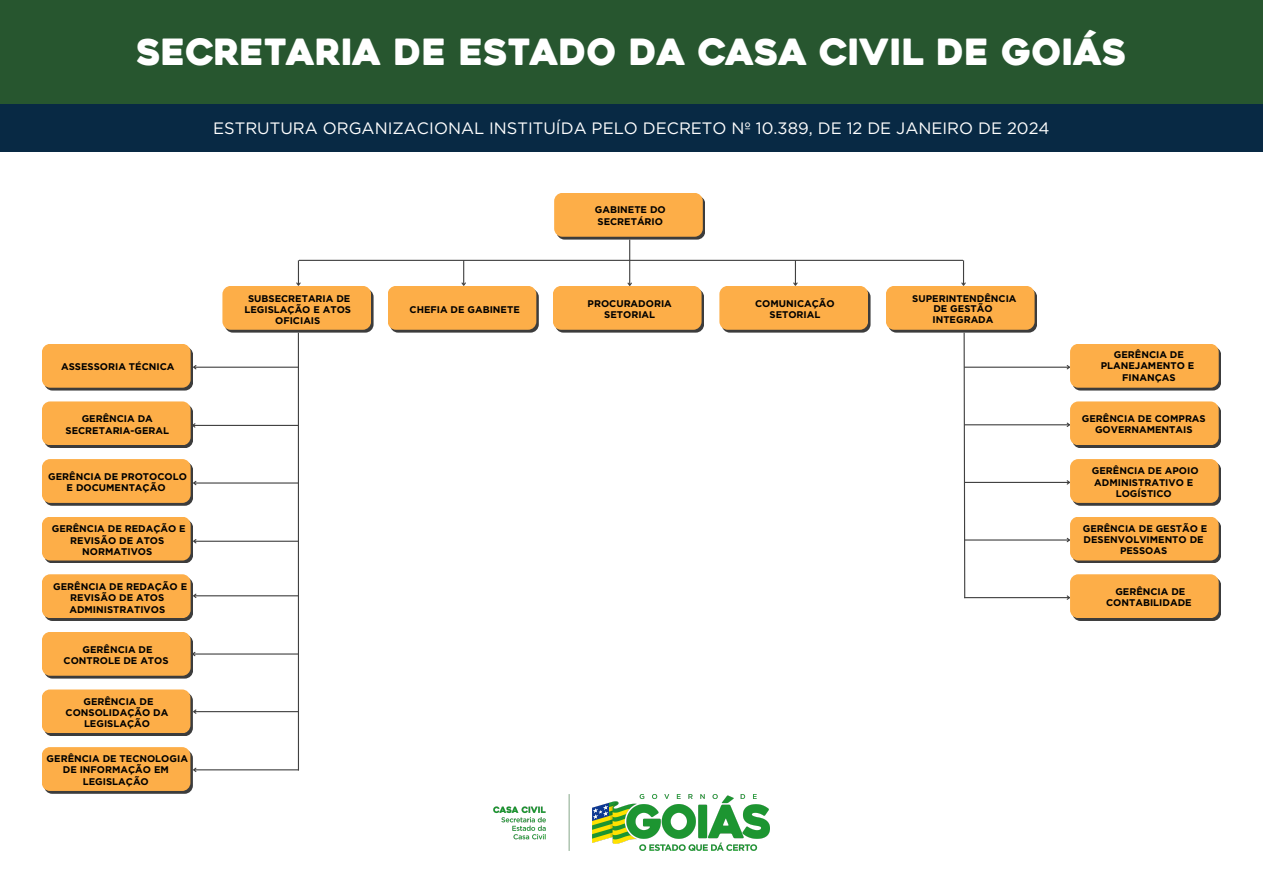
<style>
.page{position:relative;width:1263px;height:894px;background:#fff}
.page>*{position:absolute;margin:0;border:0;box-sizing:border-box;transform-origin:0 0}
.t1{font:36px "Heavitas";color:#fff}
.t2{font:16.5px "Gotham";color:#fff}
.t3{font:700 9.6px/11.2px "Gotham";color:#000;text-align:center}
</style>
<div class="page">
<div style="left:0;top:100px;width:1263px;height:51px;background:#082944"></div>
<div style="left:0;top:0;width:1263px;height:104px;background:#27562f"></div>
<img style="left:494px;top:794px;width:275px;height:56px">
<div style="left:556px;top:196px;width:149px;height:43px;background:#3c3c3c;border-radius:8px"></div>
<div style="left:554px;top:193px;width:149px;height:44px;background:#fdae48;border-radius:8px"></div>
<hr style="left:299px;top:260px;width:664px;height:1px;background:#404040">
<hr style="left:629px;top:239px;width:1px;height:46px;background:#404040">
<svg style="left:627px;top:281px;width:5px;height:5px"></svg>
<svg style="left:960px;top:260px;width:6px;height:26px"></svg>
<svg style="left:296px;top:260px;width:6px;height:26px"></svg>
<div style="left:225px;top:289px;width:149px;height:43px;background:#3c3c3c;border-radius:8px"></div>
<div style="left:222px;top:286px;width:149px;height:44px;background:#fdae48;border-radius:8px"></div>
<div style="left:555px;top:289px;width:149px;height:43px;background:#3c3c3c;border-radius:8px"></div>
<div style="left:553px;top:286px;width:149px;height:44px;background:#fdae48;border-radius:8px"></div>
<div style="left:888px;top:289px;width:149px;height:43px;background:#3c3c3c;border-radius:8px"></div>
<div style="left:886px;top:286px;width:149px;height:44px;background:#fdae48;border-radius:8px"></div>
<svg style="left:460px;top:260px;width:7px;height:26px"></svg>
<svg style="left:390px;top:289px;width:149px;height:43px"></svg>
<div style="left:388px;top:286px;width:148px;height:44px;background:#fdae48;border-radius:8px"></div>
<svg style="left:792px;top:260px;width:7px;height:26px"></svg>
<div style="left:722px;top:289px;width:148px;height:43px;background:#3c3c3c;border-radius:8px"></div>
<div style="left:719px;top:286px;width:149px;height:44px;background:#fdae48;border-radius:8px"></div>
<hr style="left:194px;top:366px;width:105px;height:1px;background:#404040">
<svg style="left:193px;top:365px;width:4px;height:5px"></svg>
<hr style="left:298px;top:332px;width:1px;height:438px;background:#404040">
<svg style="left:44px;top:346px;width:149px;height:44px"></svg>
<div style="left:42px;top:344px;width:149px;height:43px;background:#fdae48;border-radius:8px"></div>
<div style="left:44px;top:404px;width:149px;height:44px;background:#3c3c3c;border-radius:8px"></div>
<div style="left:42px;top:401px;width:149px;height:44px;background:#fdae48;border-radius:8px"></div>
<svg style="left:44px;top:462px;width:149px;height:43px"></svg>
<div style="left:42px;top:459px;width:149px;height:43px;background:#fdae48;border-radius:8px"></div>
<div style="left:44px;top:519px;width:149px;height:44px;background:linear-gradient(to right,#413f3c,#3b3b3c);border-radius:8px"></div>
<div style="left:42px;top:516px;width:149px;height:44px;background:#fdae48;border-radius:8px"></div>
<div style="left:44px;top:577px;width:149px;height:43px;background:#3c3c3c;border-radius:8px"></div>
<div style="left:42px;top:574px;width:149px;height:44px;background:#fdae48;border-radius:8px"></div>
<div style="left:44px;top:634px;width:149px;height:44px;background:linear-gradient(to right,#43403c,#3b3b3c);border-radius:8px"></div>
<div style="left:42px;top:631px;width:149px;height:44px;background:#fdae48;border-radius:8px"></div>
<div style="left:44px;top:692px;width:149px;height:44px;background:#3c3c3c;border-radius:8px"></div>
<div style="left:42px;top:689px;width:148px;height:44px;background:#fdae48;border-radius:8px"></div>
<svg style="left:44px;top:749px;width:149px;height:44px"></svg>
<div style="left:42px;top:746px;width:148px;height:44px;background:#fdae48;border-radius:8px"></div>
<svg style="left:963px;top:332px;width:3px;height:267px"></svg>
<hr style="left:964px;top:366px;width:105px;height:1px;background:#404040">
<svg style="left:1066px;top:365px;width:4px;height:5px"></svg>
<hr style="left:964px;top:424px;width:105px;height:1px;background:#404040">
<svg style="left:1066px;top:422px;width:4px;height:5px"></svg>
<hr style="left:964px;top:481px;width:105px;height:2px;background:#404040">
<svg style="left:1066px;top:480px;width:4px;height:5px"></svg>
<hr style="left:964px;top:539px;width:105px;height:1px;background:#404040">
<svg style="left:1066px;top:537px;width:4px;height:6px"></svg>
<hr style="left:964px;top:597px;width:105px;height:1px;background:#404040">
<svg style="left:1066px;top:595px;width:4px;height:5px"></svg>
<svg style="left:1072px;top:346px;width:149px;height:44px"></svg>
<div style="left:1070px;top:344px;width:149px;height:43px;background:#fdae48;border-radius:8px"></div>
<div style="left:1072px;top:404px;width:149px;height:44px;background:#3c3c3c;border-radius:8px"></div>
<div style="left:1070px;top:401px;width:149px;height:44px;background:#fdae48;border-radius:8px"></div>
<svg style="left:1072px;top:462px;width:149px;height:43px"></svg>
<div style="left:1070px;top:459px;width:149px;height:43px;background:#fdae48;border-radius:8px"></div>
<div style="left:1072px;top:519px;width:149px;height:44px;background:linear-gradient(to right,#403f3c,#3b3c3c);border-radius:8px"></div>
<div style="left:1070px;top:516px;width:149px;height:44px;background:#fdae48;border-radius:8px"></div>
<div style="left:1072px;top:577px;width:149px;height:43px;background:#3c3c3c;border-radius:8px"></div>
<div style="left:1070px;top:574px;width:149px;height:44px;background:#fdae48;border-radius:8px"></div>
<hr style="left:193px;top:425px;width:105px;height:1px;background:#404040">
<hr style="left:194px;top:482px;width:105px;height:1px;background:#404040">
<svg style="left:192px;top:479px;width:5px;height:7px"></svg>
<hr style="left:194px;top:540px;width:105px;height:1px;background:#404040">
<svg style="left:192px;top:538px;width:5px;height:6px"></svg>
<hr style="left:194px;top:595px;width:105px;height:1px;background:#404040">
<svg style="left:193px;top:593px;width:4px;height:5px"></svg>
<hr style="left:193px;top:653px;width:105px;height:1px;background:#404040">
<svg style="left:191px;top:650px;width:5px;height:7px"></svg>
<hr style="left:194px;top:710px;width:105px;height:2px;background:#404040">
<svg style="left:192px;top:708px;width:5px;height:6px"></svg>
<hr style="left:194px;top:769px;width:105px;height:1px;background:#404040">
<svg style="left:192px;top:766px;width:5px;height:6px"></svg>
<p class="t1" style="left:136px;top:38px;width:992px">SECRETARIA DE ESTADO DA CASA CIVIL DE GOIÁS</p>
<p class="t2" style="left:213px;top:118px;width:838px">ESTRUTURA ORGANIZACIONAL INSTITUÍDA PELO DECRETO Nº 10.389, DE 12 DE JANEIRO DE 2024</p>
<p class="t3" style="left:61px;top:361px;width:115px">ASSESSORIA TÉCNICA</p>
<p class="t3" style="left:82px;top:413px;width:73px">GERÊNCIA DA</p>
<p class="t3" style="left:66px;top:424px;width:105px">SECRETARIA-GERAL</p>
<p class="t3" style="left:48px;top:470px;width:140px">GERÊNCIA DE PROTOCOLO<br>E DOCUMENTAÇÃO</p>
<p class="t3" style="left:52px;top:523px;width:135px">GERÊNCIA DE REDAÇÃO E<br>REVISÃO DE ATOS<br>NORMATIVOS</p>
<p class="t3" style="left:69px;top:580px;width:119px;text-align:left;text-indent:-16px">GERÊNCIA DE REDAÇÃO E<br>REVISÃO DE ATOS<br>ADMINISTRATIVOS</p>
<p class="t3" style="left:64px;top:643px;width:106px">GERÊNCIA DE<br>CONTROLE DE ATOS</p>
<p class="t3" style="left:66px;top:695px;width:104px">GERÊNCIA DE<br>CONSOLIDAÇÃO DA<br>LEGISLAÇÃO</p>
<p class="t3" style="left:47px;top:752px;width:143px">GERÊNCIA DE TECNOLOGIA<br>DE INFORMAÇÃO EM<br>LEGISLAÇÃO</p>
<p class="t3" style="left:595px;top:204px;width:72px;text-align:left">GABINETE DO<br>SECRETÁRIO</p>
<p class="t3" style="left:244px;top:292px;width:108px">SUBSECRETARIA DE<br>LEGISLAÇÃO E ATOS<br>OFICIAIS</p>
<p class="t3" style="left:588px;top:298px;width:86px">PROCURADORIA</p>
<p class="t3" style="left:410px;top:304px;width:112px">CHEFIA DE GABINETE</p>
<p class="t3" style="left:604px;top:309px;width:52px">SETORIAL</p>
<p class="t3" style="left:755px;top:298px;width:81px">COMUNICAÇÃO</p>
<p class="t3" style="left:769px;top:309px;width:52px">SETORIAL</p>
<p class="t3" style="left:912px;top:293px;width:106px;line-height:10.8px">SUPERINTENDÊNCIA<br>DE GESTÃO<br>INTEGRADA</p>
<p class="t3" style="left:1114px;top:349px;width:72px">GERÊNCIA DE</p>
<p class="t3" style="left:1101px;top:360px;width:95px">PLANEJAMENTO E</p>
<p class="t3" style="left:1122px;top:371px;width:55px">FINANÇAS</p>
<p class="t3" style="left:1082px;top:413px;width:125px">GERÊNCIA DE COMPRAS</p>
<p class="t3" style="left:1095px;top:424px;width:99px">GOVERNAMENTAIS</p>
<p class="t3" style="left:1092px;top:465px;width:108px">GERÊNCIA DE APOIO<br>ADMINISTRATIVO E<br>LOGÍSTICO</p>
<p class="t3" style="left:1083px;top:522px;width:126px">GERÊNCIA DE GESTÃO E<br>DESENVOLVIMENTO DE<br>PESSOAS</p>
<p class="t3" style="left:1106px;top:586px;width:87px">GERÊNCIA DE<br>CONTABILIDADE</p>
</div>
